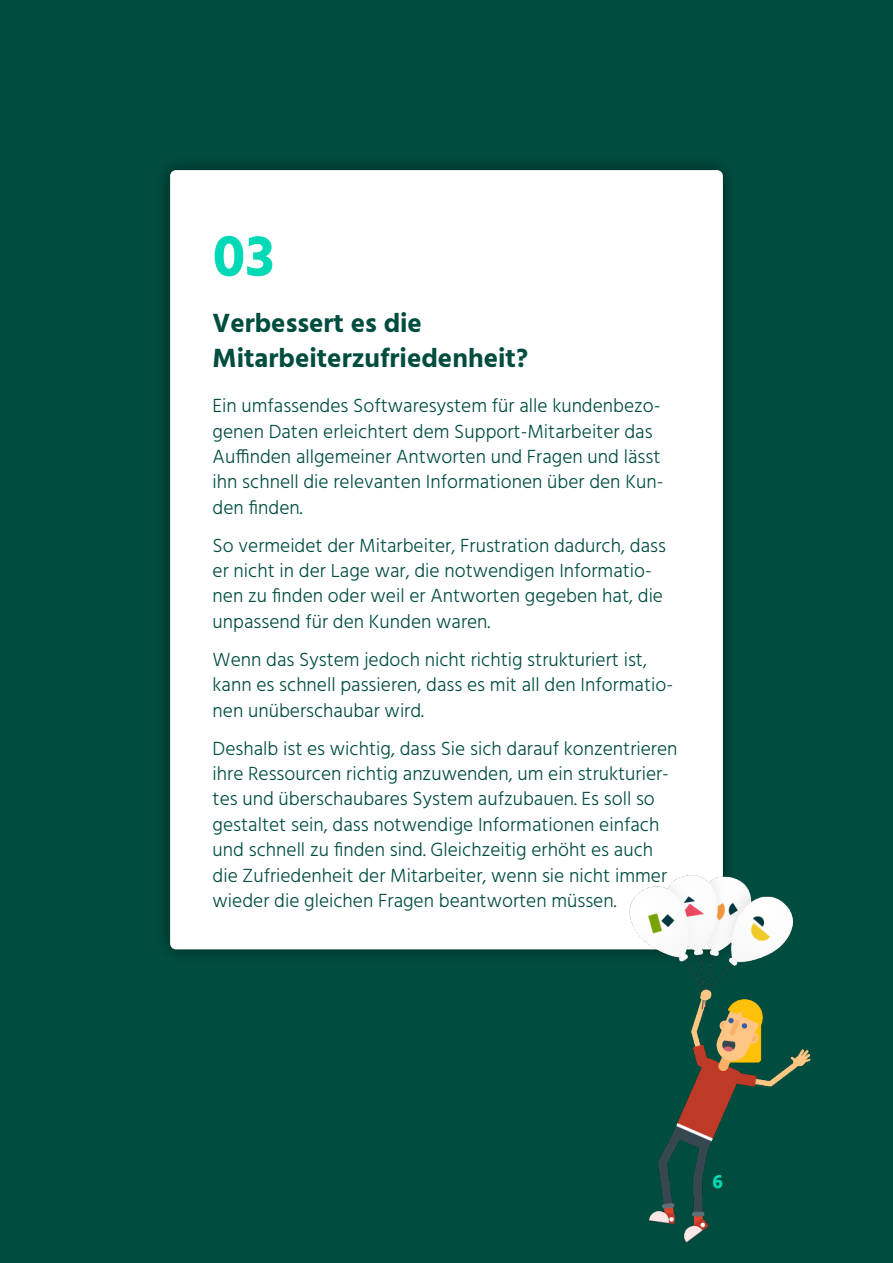
<style>
.page{position:relative;width:893px;height:1263px;background:#004d40}
.page>*{position:absolute;margin:0;border:0;box-sizing:border-box;transform-origin:0 0}
.Tal{font:700 60px "Hind";color:#00d9b5}
.t1{font:700 27px/35.1px "Hind";color:#004d40}
.Brødtekst{font:300 19.5px/25.3px "Hind";color:#004d40}
.t2{font:700 19.5px "Hind";color:#00d9b5}
</style>
<div class="page">
<div style="left:153px;top:153px;width:586px;height:813px;background:#000;opacity:.5"></div>
<div style="left:170px;top:170px;width:553px;height:779px;background:#fff;border-radius:6px"></div>
<img style="left:602px;top:842px;width:209px;height:400px">
<p class="Tal" style="left:213px;top:220px;width:63px">03</p>
<h2 class="t1" style="left:213px;top:305px;width:317px">Verbessert es die<br>Mitarbeiterzufriedenheit?</h2>
<p class="Brødtekst" style="left:213px;top:394px;width:452px">Ein umfassendes Softwaresystem für alle kundenbezo&shy;genen Daten erleichtert dem Support-Mitarbeiter das Auffinden allgemeiner Antworten und Fragen und lässt ihn schnell die relevanten Informationen über den Kun&shy;den finden.</p>
<p class="Brødtekst" style="left:213px;top:534px;width:455px">So vermeidet der Mitarbeiter, Frustration dadurch, dass er nicht in der Lage war, die notwendigen Informatio&shy;nen zu finden oder weil er Antworten gegeben hat, die unpassend für den Kunden waren.</p>
<p class="Brødtekst" style="left:213px;top:648px;width:462px">Wenn das System jedoch nicht richtig strukturiert ist, kann es schnell passieren, dass es mit all den Informatio&shy;nen unüberschaubar wird.</p>
<p class="Brødtekst" style="left:213px;top:737px;width:466px">Deshalb ist es wichtig, dass Sie sich darauf konzentrieren ihre Ressourcen richtig anzuwenden, um ein strukturier&shy;tes und überschaubares System aufzubauen. Es soll so gestaltet sein, dass notwendige Informationen einfach und schnell zu finden sind. Gleichzeitig erhöht es auch die Zufriedenheit der Mitarbeiter, wenn sie nicht immer wieder die gleichen Fragen beantworten müssen.</p>
<p class="t2" style="left:712px;top:1170px;width:12px">6</p>
</div>
